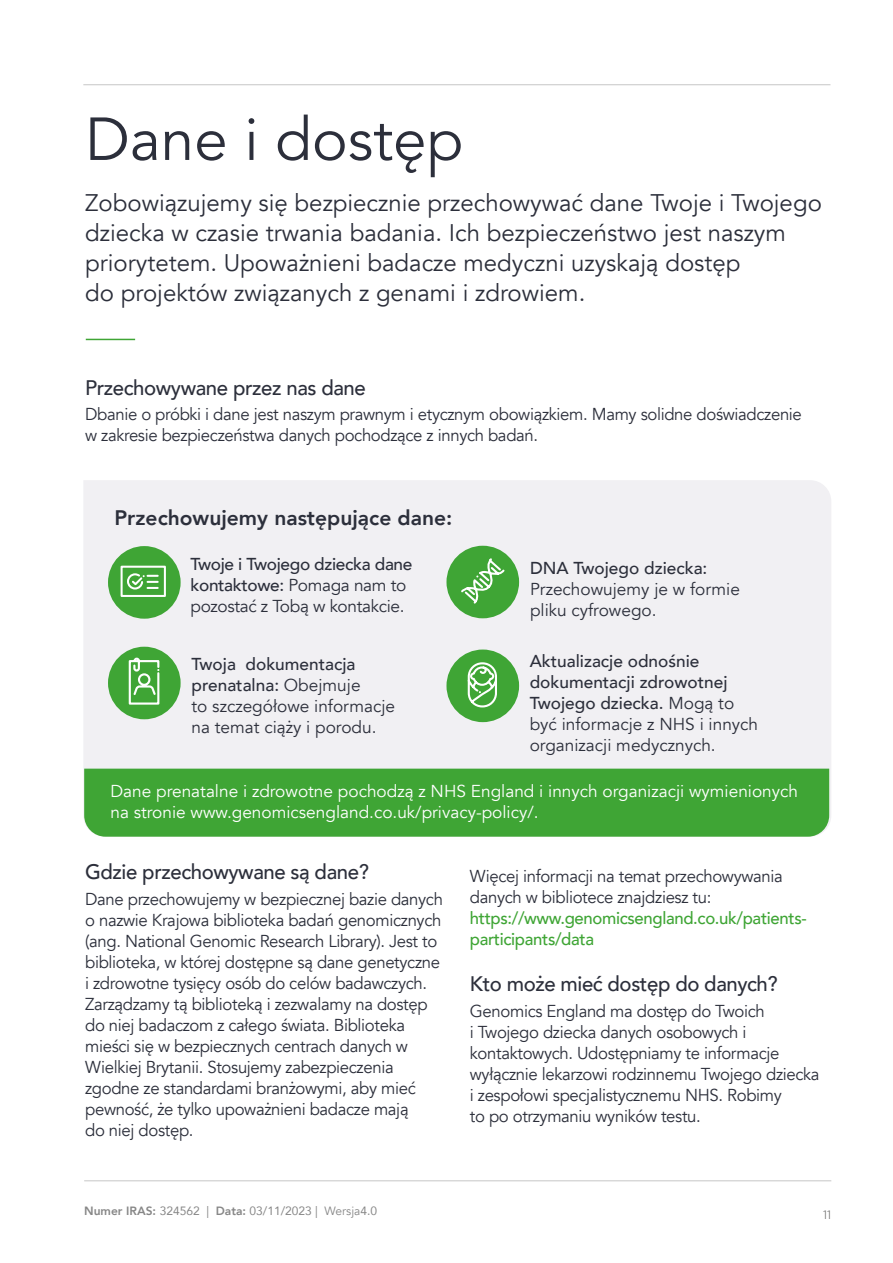
<style>
.page{position:relative;width:893px;height:1263px;background:#fff}
.page>*{position:absolute;margin:0;border:0;box-sizing:border-box;transform-origin:0 0}
.Headlines{font:60px "Avenir";color:#2c2f3b}
.Subcopy{font:24px/30px "Avenir";color:#2c2f3b}
.Subtitle{font:500 21px "Avenir";letter-spacing:-.02em;color:#2c2f3b}
.Body_copy{font:800 21px "Avenir";color:#2c2f3b}
.Body_copy-2{font:17.25px/21px "Avenir";letter-spacing:-.02em;color:#2c2f3b}
.Subcopy-2{font:17.25px/21px "Avenir";color:#2c2f3b}
.Subcopy-3{font:17.25px/21px "Avenir";color:#fff}
.Subcopy-4{font:500 17.25px/21px "Avenir";color:#2c2f3b}
.Subcopy-5{font:500 17.25px/21px "Avenir";letter-spacing:-.02em;color:#2c2f3b}
.t1{font:12px "Avenir";color:#878787}
.t2{font:300 12px "Gotham";color:#575756}
.s1{font-weight:400}
.s2{font-weight:500}
.s3{font-weight:500;color:#3fa535}
.s4{font-weight:800}
.s5{font-style:inherit}
</style>
<div class="page">
<hr style="left:83px;top:84px;width:747px;height:1px;background:#c6c6c6">
<hr style="left:84px;top:1180px;width:747px;height:1px;background:#c6c6c6">
<div style="left:84px;top:480px;width:747px;height:344px;background:#f1f0f3"></div>
<hr style="left:86px;top:339px;width:49px;height:1px;background:#3fa535">
<div style="left:108px;top:546px;width:73px;height:73px;background:#3fa535;border-radius:50%"></div>
<svg style="left:120px;top:565px;width:46px;height:32px"></svg>
<div style="left:446px;top:546px;width:73px;height:72px;background:#3fa535;border-radius:50%"></div>
<svg style="left:461px;top:558px;width:44px;height:46px"></svg>
<div style="left:108px;top:647px;width:73px;height:72px;background:#3fa535;border-radius:50%"></div>
<svg style="left:128px;top:657px;width:32px;height:48px"></svg>
<div style="left:446px;top:649px;width:73px;height:73px;background:#3fa535;border-radius:50%"></div>
<svg style="left:467px;top:662px;width:30px;height:46px"></svg>
<div style="left:84px;top:769px;width:745px;height:68px;background:#3fa535"></div>
<p class="Headlines" style="left:85px;top:104px;width:379px">Dane i dostęp</p>
<p class="Subcopy" style="left:85px;top:188px;width:738px">Zobowiązujemy się bezpiecznie przechowywać dane Twoje i Twojego dziecka w czasie trwania badania. Ich bezpieczeństwo jest naszym priorytetem. Upoważnieni badacze medyczni uzyskają dostęp<br>do projektów związanych z genami i zdrowiem.</p>
<p class="Subtitle" style="left:85px;top:369px;width:282px">Przechowywane przez nas dane</p>
<p class="Body_copy-2" style="left:85px;top:404px;width:718px">Dbanie o próbki i dane jest naszym prawnym i etycznym obowiązkiem. Mamy solidne doświadczenie w zakresie bezpieczeństwa danych pochodzące z innych badań.</p>
<p class="Body_copy" style="left:114px;top:502px;width:339px">Przechowujemy następujące dane:</p>
<p class="Subcopy-5" style="left:190px;top:552px;width:223px">Twoje i Twojego dziecka dane kontaktowe: <span class="s1">Pomaga nam to pozostać z Tobą w kontakcie.</span></p>
<p class="Subcopy-2" style="left:530px;top:558px;width:211px"><span class="s2">DNA Twojego dziecka:<br></span>Przechowujemy je w formie pliku cyfrowego.</p>
<p class="Subcopy-2" style="left:192px;top:654px;width:205px"><span class="s2">Twoja dokumentacja prenatalna:</span> Obejmuje<br>to szczegółowe informacje na temat ciąży i porodu.</p>
<p class="Subcopy-4" style="left:530px;top:649px;width:230px">Aktualizacje odnośnie dokumentacji zdrowotnej<br>Twojego dziecka. <span class="s1">Mogą to być informacje z NHS i innych organizacji medycznych.</span></p>
<p class="Subcopy-3" style="left:110px;top:781px;width:689px">Dane prenatalne i zdrowotne pochodzą z NHS England i innych organizacji wymienionych na stronie www.genomicsengland.co.uk/privacy-policy/.</p>
<p class="Subtitle" style="left:85px;top:854px;width:285px">Gdzie przechowywane są dane?</p>
<p class="Body_copy-2" style="left:85px;top:888px;width:359px">Dane przechowujemy w bezpiecznej bazie danych o nazwie Krajowa biblioteka badań genomicznych (ang. National Genomic Research Library). Jest to biblioteka, w której dostępne są dane genetyczne i zdrowotne tysięcy osób do celów badawczych.<br>Zarządzamy tą biblioteką i zezwalamy na dostęp do niej badaczom z całego świata. Biblioteka mieści się w bezpiecznych centrach danych w Wielkiej Brytanii. Stosujemy zabezpieczenia zgodne ze standardami branżowymi, aby mieć pewność, że tylko upoważnieni badacze mają<br>do niej dostęp.</p>
<p class="Body_copy-2" style="left:470px;top:866px;width:338px">Więcej informacji na temat przechowywania danych w bibliotece znajdziesz tu: <span class="s3">https://www.genomicsengland.co.uk/patients&shy;participants/data</span></p>
<p class="Subtitle" style="left:470px;top:966px;width:309px">Kto może mieć dostęp do danych?</p>
<p class="Body_copy-2" style="left:470px;top:1000px;width:351px">Genomics England ma dostęp do Twoich<br>i Twojego dziecka danych osobowych i kontaktowych. Udostępniamy te informacje wyłącznie lekarzowi rodzinnemu Twojego dziecka i zespołowi specjalistycznemu NHS. Robimy<br>to po otrzymaniu wyników testu.</p>
<p class="t1" style="left:84px;top:1202px;width:294px"><span class="s4">Numer IRAS:</span> 324562 | <span class="s4">Data:</span> 03/11/2023 | <span class="s5">Wersja</span>4.0</p>
<p class="t2" style="left:823px;top:1208px;width:10px">11</p>
</div>
